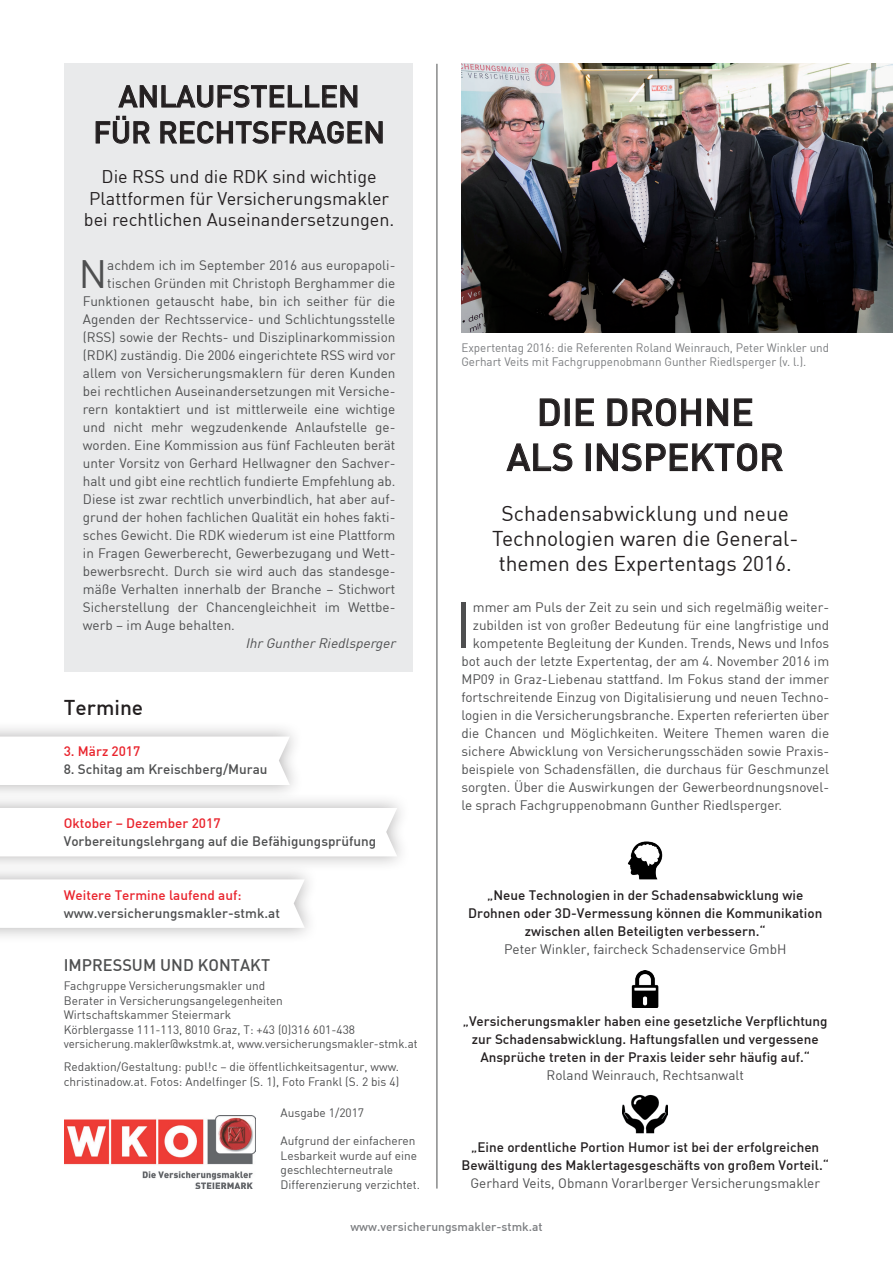
<style>
.page{position:relative;width:893px;height:1263px;background:#fff}
.page>*{position:absolute;margin:0;border:0;box-sizing:border-box;transform-origin:0 0}
.t1{font:64.05px "DIN";color:#4e4f50}
.t2{font:38.85px "DIN";color:#4e4f50}
.t3{font:500 37.5px/45px "DIN";color:#231f20;text-align:center}
.t4{font:500 30px/36px "DIN";color:#231f20;text-align:center}
.t5{font:21px/25.2px "DIN";color:#231f20;text-align:center}
.t6{font:500 21px "DIN";color:#231f20}
.t7{font:18px/21.6px "DIN";color:#231f20;text-align:center}
.t8{font:500 16.5px "DIN";color:#4e4f50}
.t9{font:13.5px "DIN";color:#4e4f50}
.t10{font:500 13.5px/18px "DIN";color:#231f20;text-align:center}
.t11{font:500 13.5px "DIN";color:#4e4f50}
.t12{font:500 13.5px "DIN";color:#e9232c}
.t13{font:italic 13.5px "DIN";color:#4e4f50}
.t14{font:12px/14.4px "DIN";color:#4e4f50}
.t15{font:12px/14.4px "DIN";color:#7a7c7f}
.t16{font:500 12px "DIN";color:#7c7e81}
</style>
<div class="page">
<img style="left:65px;top:1115px;width:190px;height:73px">
<div style="left:64px;top:64px;width:348px;height:608px;background:#e9eaeb"></div>
<svg style="left:539px;top:398px;width:21px;height:28px"></svg>
<div style="left:565px;top:398px;width:5px;height:28px;border:1px solid #231f20"></div>
<svg style="left:575px;top:398px;width:19px;height:28px"></svg>
<svg style="left:607px;top:398px;width:94px;height:29px"></svg>
<svg style="left:707px;top:398px;width:21px;height:28px"></svg>
<svg style="left:734px;top:398px;width:18px;height:28px"></svg>
<svg style="left:506px;top:443px;width:67px;height:29px"></svg>
<div style="left:586px;top:443px;width:5px;height:28px;border:1px solid #231f20"></div>
<svg style="left:597px;top:443px;width:186px;height:29px"></svg>
<svg style="left:118px;top:85px;width:240px;height:23px"></svg>
<svg style="left:95px;top:115px;width:56px;height:29px"></svg>
<svg style="left:160px;top:121px;width:223px;height:23px"></svg>
<img style="left:461px;top:64px;width:432px;height:269px">
<div style="left:0;top:721px;width:304px;height:80px;background:#231f20;opacity:.35"></div>
<svg style="left:0;top:736px;width:290px;height:49px"></svg>
<div style="left:0;top:792px;width:411px;height:80px;background:#231f20;opacity:.35"></div>
<svg style="left:0;top:808px;width:397px;height:48px"></svg>
<div style="left:0;top:863px;width:319px;height:80px;background:#231f20;opacity:.35"></div>
<svg style="left:0;top:879px;width:305px;height:49px"></svg>
<img style="left:627px;top:841px;width:36px;height:39px">
<svg style="left:643px;top:848px;width:10px;height:13px"></svg>
<img style="left:631px;top:970px;width:28px;height:37px">
<img style="left:622px;top:1094px;width:46px;height:40px">
<hr style="left:437px;top:64px;width:1px;height:1124px;background:#4e4f50">
<h3 class="t4" style="left:93px;top:77px;width:293px">anlaufstellen für rechtsfragen</h3>
<h3 class="t7" style="left:84px;top:165px;width:312px">Die RSS und die RDK sind wichtige<br>Plattformen für Versicherungsmakler bei rechtlichen Auseinandersetzungen.</h3>
<h2 class="t2" style="left:79px;top:250px;width:30px">N</h2>
<p class="t9" style="left:107px;top:257px;width:290px">achdem ich im September 2016 aus europapoli-</p>
<p class="t9" style="left:107px;top:275px;width:290px">tischen Gründen mit Christoph Berghammer die</p>
<p class="t9" style="left:83px;top:293px;width:314px">Funktionen getauscht habe, bin ich seither für die</p>
<p class="t9" style="left:83px;top:311px;width:314px">Agenden der Rechtsservice- und Schlichtungsstelle</p>
<p class="t9" style="left:83px;top:329px;width:314px">(RSS) sowie der Rechts- und Disziplinarkommission</p>
<p class="t9" style="left:83px;top:347px;width:314px">(RDK) zuständig. Die 2006 eingerichtete RSS wird vor</p>
<p class="t9" style="left:83px;top:365px;width:314px">allem von Versicherungsmaklern für deren Kunden</p>
<p class="t9" style="left:83px;top:383px;width:314px">bei rechtlichen Auseinandersetzungen mit Versiche-</p>
<p class="t9" style="left:83px;top:401px;width:314px">rern kontaktiert und ist mittlerweile eine wichtige</p>
<p class="t9" style="left:83px;top:419px;width:314px">und nicht mehr wegzudenkende Anlaufstelle ge-</p>
<p class="t9" style="left:83px;top:437px;width:314px">worden. Eine Kommission aus fünf Fachleuten berät</p>
<p class="t9" style="left:83px;top:455px;width:314px">unter Vorsitz von Gerhard Hellwagner den Sachver-</p>
<p class="t9" style="left:83px;top:473px;width:314px">halt und gibt eine rechtlich fundierte Empfehlung ab.</p>
<p class="t9" style="left:83px;top:491px;width:314px">Diese ist zwar rechtlich unverbindlich, hat aber auf-</p>
<p class="t9" style="left:83px;top:509px;width:314px">grund der hohen fachlichen Qualität ein hohes fakti-</p>
<p class="t9" style="left:83px;top:527px;width:314px">sches Gewicht. Die RDK wiederum ist eine Plattform</p>
<p class="t9" style="left:83px;top:545px;width:314px">in Fragen Gewerberecht, Gewerbezugang und Wett-</p>
<p class="t9" style="left:83px;top:563px;width:314px">bewerbsrecht. Durch sie wird auch das standesge-</p>
<p class="t9" style="left:83px;top:581px;width:314px">mäße Verhalten innerhalb der Branche – Stichwort</p>
<p class="t9" style="left:83px;top:599px;width:314px">Sicherstellung der Chancengleichheit im Wettbe-</p>
<p class="t9" style="left:83px;top:617px;width:153px">werb – im Auge behalten.</p>
<p class="t13" style="left:245px;top:635px;width:155px">IhrGuntherRiedlsperger</p>
<h3 class="t6" style="left:64px;top:694px;width:81px">Termine</h3>
<p class="t12" style="left:64px;top:743px;width:78px">3. März 2017</p>
<p class="t11" style="left:64px;top:760px;width:205px">8. Schitag am Kreischberg/Murau</p>
<p class="t12" style="left:64px;top:815px;width:158px">Oktober – Dezember 2017</p>
<p class="t11" style="left:64px;top:832px;width:314px">Vorbereitungslehrgang auf die Befähigungsprüfung</p>
<p class="t12" style="left:64px;top:887px;width:179px">Weitere Termine laufend auf:</p>
<p class="t11" style="left:64px;top:904px;width:218px">www.versicherungsmakler-stmk.at</p>
<p class="t8" style="left:64px;top:955px;width:39px">IMPRESSU</p>
<p class="t8" style="left:143px;top:955px;width:29px">M UND</p>
<p class="t8" style="left:198px;top:955px;width:22px">KONT</p>
<p class="t8" style="left:240px;top:955px;width:31px">AKT</p>
<p class="t14" style="left:64px;top:978px;width:355px">Fachgruppe Versicherungsmakler und<br>Berater in Versicherungsangelegenheiten<br>Wirtschaftskammer Steiermark<br>Körblergasse 111-113, 8010 Graz, T: +43 (0)316 601-438 versicherung.makler@wkstmk.at, www.versicherungsmakler-stmk.at</p>
<p class="t14" style="left:64px;top:1059px;width:337px">Redaktion/Gestaltung: publ!c – die öffentlichkeitsagentur, www. christinadow.at. Fotos: Andelfinger (S. 1), Foto Frankl (S. 2 bis 4)</p>
<p class="t14" style="left:281px;top:1105px;width:85px">Ausgabe 1/2017</p>
<p class="t14" style="left:281px;top:1133px;width:141px">Aufgrund der einfacheren<br>Lesbarkeit wurde auf eine geschlechterneutrale<br>Differenzierung verzichtet.</p>
<p class="t15" style="left:461px;top:340px;width:369px">Expertentag 2016: die Referenten Roland Weinrauch, Peter Winkler und<br>Gerhart Veits mit Fachgruppenobmann Gunther Riedlsperger (v. l.).</p>
<h3 class="t3" style="left:507px;top:388px;width:278px">Die Drohne als I nspektor</h3>
<h3 class="t5" style="left:492px;top:500px;width:308px">Schadensabwicklung und neue<br>Technologien waren die General&shy;themen des Expertentags 2016.</h3>
<h1 class="t1" style="left:455px;top:585px;width:20px">I</h1>
<p class="t9" style="left:473px;top:599px;width:358px">mmer am Puls der Zeit zu sein und sich regelmäßig weiter-</p>
<p class="t9" style="left:473px;top:617px;width:358px">zubilden ist von großer Bedeutung für eine langfristige und</p>
<p class="t9" style="left:473px;top:635px;width:358px">kompetente Begleitung der Kunden. Trends, News und Infos</p>
<p class="t9" style="left:461px;top:653px;width:369px">bot auch der letzte Expertentag, der am 4. November 2016 im</p>
<p class="t9" style="left:461px;top:671px;width:369px">MP09 in Graz-Liebenau stattfand. Im Fokus stand der immer</p>
<p class="t9" style="left:461px;top:689px;width:369px">fortschreitende Einzug von Digitalisierung und neuen Techno-</p>
<p class="t9" style="left:461px;top:707px;width:369px">logien in die Versicherungsbranche. Experten referierten über</p>
<p class="t9" style="left:461px;top:725px;width:369px">die Chancen und Möglichkeiten. Weitere Themen waren die</p>
<p class="t9" style="left:461px;top:743px;width:369px">sichere Abwicklung von Versicherungsschäden sowie Praxis-</p>
<p class="t9" style="left:461px;top:761px;width:369px">beispiele von Schadensfällen, die durchaus für Geschmunzel</p>
<p class="t9" style="left:461px;top:779px;width:369px">sorgten. Über die Auswirkungen der Gewerbeordnungsnovel-</p>
<p class="t9" style="left:461px;top:797px;width:322px">le sprach Fachgruppenobmann Gunther Riedlsperger.</p>
<p class="t10" style="left:468px;top:886px;width:356px">„Neue Technologien in der Schadensabwicklung wie<br>Drohnen oder 3D-Vermessung können die Kommunikation zwischen allen Beteiligten verbessern.“</p>
<p class="t9" style="left:504px;top:941px;width:284px">Peter Winkler, faircheck Schadenservice GmbH</p>
<p class="t10" style="left:463px;top:1012px;width:366px">„Versicherungsmakler haben eine gesetzliche Verpflichtung zur Schadensabwicklung. Haftungsfallen und vergessene<br>Ansprüche treten in der Praxis leider sehr häufig auf.“</p>
<p class="t9" style="left:547px;top:1067px;width:199px">Roland Weinrauch, Rechtsanwalt</p>
<p class="t10" style="left:462px;top:1138px;width:369px">„Eine ordentliche Portion H umor ist bei der erfolgreichen<br>Bewältigung des Maklertagesgeschäfts von großem Vorteil.“</p>
<p class="t9" style="left:470px;top:1175px;width:351px">Gerhard Veits, Obmann Vorarlberger Versicherungsmakler</p>
<p class="t16" style="left:350px;top:1219px;width:194px">www.versicherungsmakler-stmk.at</p>
</div>
